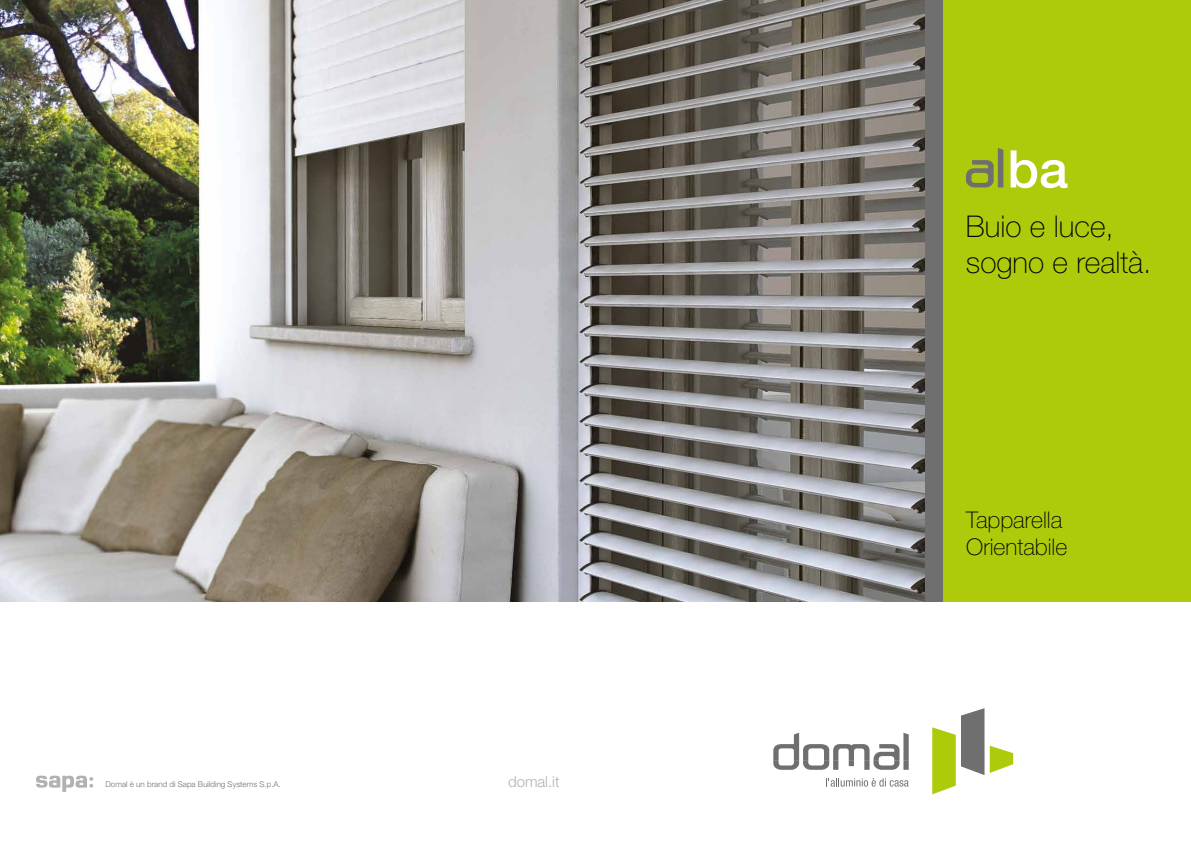
<style>
.page{position:relative;width:1191px;height:842px;background:#fff}
.page>*{position:absolute;margin:0;border:0;box-sizing:border-box;transform-origin:0 0}
.t1{font:500 51.9px "Helvetica Neue LT Std";color:#fff}
.t2{font:100 30px/36px "Helvetica Neue LT Std";color:#000}
.t3{font:100 23px/27.6px "Helvetica Neue LT Std";color:#000}
.t4{font:300 15px "Helvetica Neue LT Std";color:#b3b2b2}
.t5{font:300 8px "Helvetica Neue LT Std";color:#706f6f}
</style>
<div class="page">
<img style="left:0;top:0;width:926px;height:601px">
<div style="left:943px;top:0;width:248px;height:601px;background:#afca0b"></div>
<div style="left:926px;top:0;width:17px;height:601px;background:#706f6f"></div>
<svg style="left:966px;top:148px;width:37px;height:39px"></svg>
<svg style="left:826px;top:778px;width:82px;height:9px"></svg>
<svg style="left:773px;top:733px;width:135px;height:37px"></svg>
<svg style="left:932px;top:727px;width:23px;height:67px"></svg>
<svg style="left:961px;top:708px;width:52px;height:67px"></svg>
<svg style="left:36px;top:776px;width:57px;height:16px"></svg>
<p class="t5" style="left:105px;top:779px;width:177px">Domal è un brand di Sapa Building Systems S.p.A.</p>
<h3 class="t4" style="left:508px;top:772px;width:53px">domal.it</h3>
<h1 class="t1" style="left:1007px;top:138px;width:62px">ba</h1>
<h2 class="t2" style="left:966px;top:208px;width:187px">Buio e luce, sogno e realtà.</h2>
<h3 class="t3" style="left:966px;top:506px;width:103px">Tapparella<br>Orientabile</h3>
</div>
